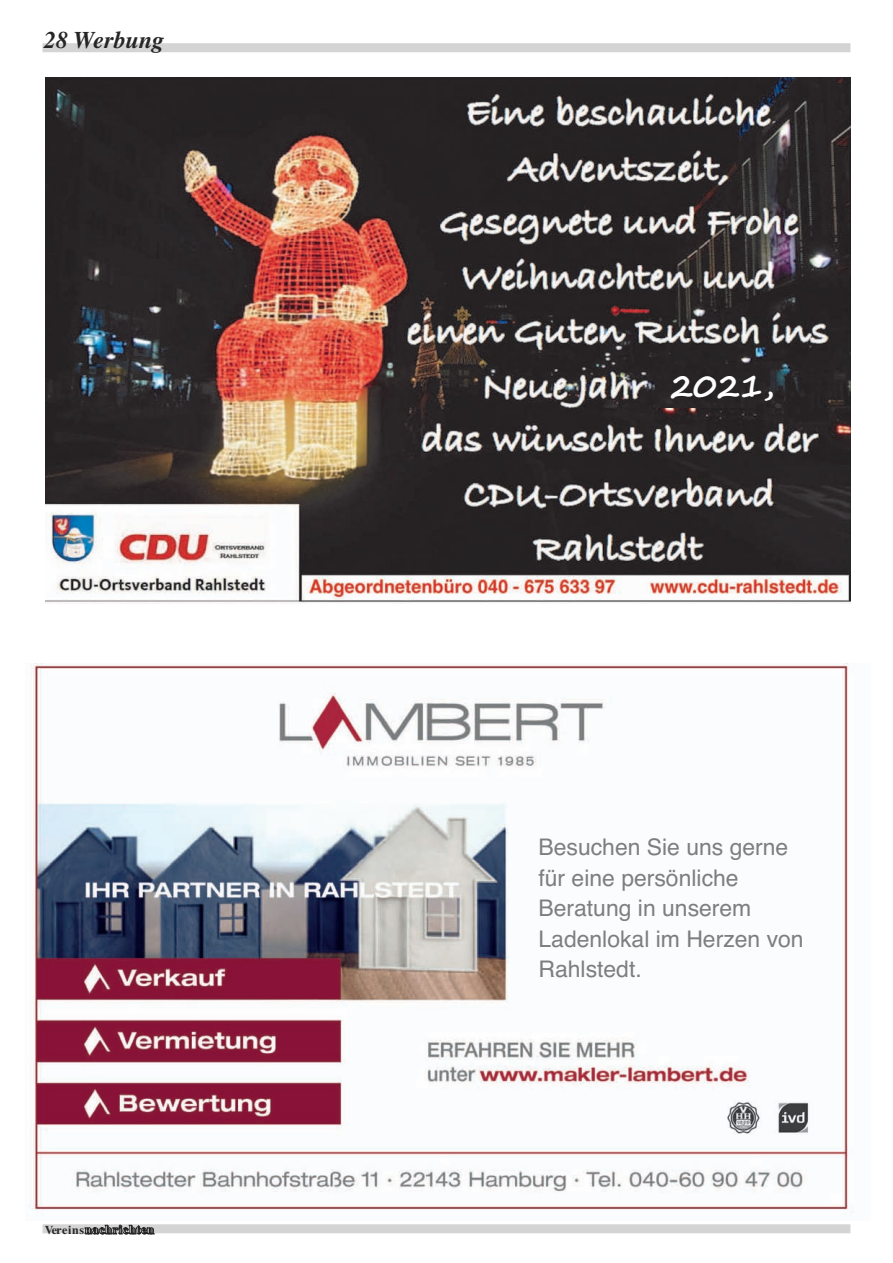
<style>
.page{position:relative;width:893px;height:1263px;background:#fff}
.page>*{position:absolute;margin:0;border:0;box-sizing:border-box;transform-origin:0 0}
.t1{font:31.8px "Segoe Script Bold+SQPKIM";color:#fff}
.t2{font:italic 700 24px "Times";color:#272627}
.t3{font:22.95px/30.6px "Helvetica+DJZXDE";color:#7c7f80}
.t4{font:700 12px "Times";letter-spacing:.05em;color:#272627}
.s1{color:#fff}
</style>
<div class="page">
<div style="left:43px;top:43px;width:807px;height:9px;background:#d4d4d4"></div>
<div style="left:43px;top:1224px;width:807px;height:9px;background:#d4d4d4"></div>
<svg style="left:85px;top:1225px;width:69px;height:9px"></svg>
<img style="left:46px;top:77px;width:804px;height:527px">
<div style="left:656px;top:365px;width:108px;height:42px;background:#282426"></div>
<img style="left:28px;top:664px;width:826px;height:552px">
<p class="t2" style="left:44px;top:26px;width:121px">28 Werbung</p>
<p class="t4" style="left:45px;top:1222px;width:111px">Vereinsn<span class="s1">ac</span>h<span class="s1">ric</span>h<span class="s1">te</span>n</p>
<h1 class="t1" style="left:670px;top:367px;width:105px">2021,</h1>
<p class="t3" style="left:538px;top:832px;width:267px">Besuchen Sie uns gerne für eine persönliche<br>Beratung in unserem<br>Ladenlokal im Herzen von<br>Rahlstedt.</p>
</div>
